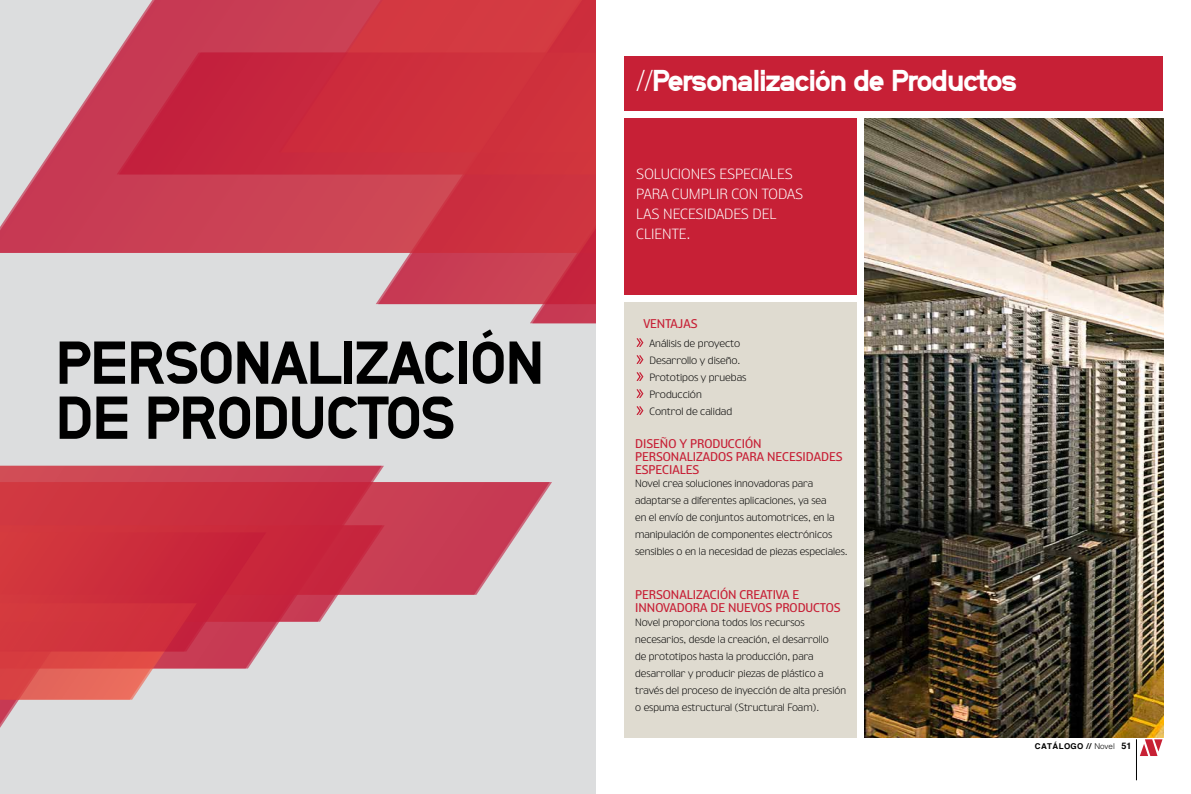
<style>
.page{position:relative;width:1191px;height:794px;background:#fff}
.page>*{position:absolute;margin:0;border:0;box-sizing:border-box;transform-origin:0 0}
.t1{font:60px/55px "Neubau Grotesk Schwer";letter-spacing:-.03em;color:#000}
.t2{font:30px "Neubau Grotesk Schwer";letter-spacing:-.05em;color:#fff}
.t3{font:300 14px/20px "Truth FB";color:#fff}
.t4{font:12px/13px "Truth FB";color:#c72036}
.t5{font:300 10px/17px "Truth FB";color:#000}
.t6{font:700 8px "Helvetica";letter-spacing:.05em;color:#000}
.s1{font-family:"Neubau Grotesk Mager"}
.s2{font-weight:300}
.s3{font-size:9px}
</style>
<div class="page">
<hr style="left:1136px;top:739px;width:1px;height:41px;background:#000">
<svg style="left:1140px;top:739px;width:23px;height:17px"></svg>
<div style="left:0;top:0;width:595px;height:794px;background:#dcddde"></div>
<svg style="left:378px;top:253px;width:152px;height:51px;background:#ca4e62"></svg>
<svg style="left:0;top:0;width:595px;height:253px"></svg>
<svg style="left:119px;top:53px;width:476px;height:121px;background:#ca2d3f"></svg>
<svg style="left:530px;top:204px;width:65px;height:119px;background:#ca3648"></svg>
<svg style="left:0;top:466px;width:384px;height:16px;background:#cb4556"></svg>
<svg style="left:0;top:482px;width:552px;height:113px;background:#cb495b"></svg>
<svg style="left:0;top:525px;width:385px;height:203px"></svg>
<img style="left:864px;top:119px;width:299px;height:618px">
<div style="left:624px;top:57px;width:539px;height:54px;background:#c72036"></div>
<div style="left:624px;top:119px;width:232px;height:176px;background:#c72036"></div>
<div style="left:624px;top:302px;width:232px;height:435px;background:#dfdbd0"></div>
<svg style="left:637px;top:339px;width:7px;height:7px"></svg>
<svg style="left:637px;top:356px;width:7px;height:7px"></svg>
<svg style="left:637px;top:373px;width:7px;height:7px"></svg>
<svg style="left:637px;top:390px;width:7px;height:7px"></svg>
<svg style="left:636px;top:407px;width:8px;height:7px"></svg>
<h1 class="t1" style="left:55px;top:334px;width:491px">PERSONALIZACIÓN<br>DE PRODUCTOS</h1>
<h2 class="t2" style="left:636px;top:63px;width:382px"><span class="s1">//</span>Personalización de Productos</h2>
<h3 class="t3" style="left:636px;top:163px;width:168px">SOLUCIONES ESPECIALES<br>PARA CUMPLIR CON TODAS<br>LAS NECESIDADES DEL<br>CLIENTE.</h3>
<p class="t4" style="left:643px;top:317px;width:56px">VENTAJAS</p>
<p class="t5" style="left:649px;top:334px;width:98px">Análisis de proyecto<br>Desarrollo y diseño.<br>Prototipos y pruebas<br>Producción<br>Control de calidad</p>
<p class="t4" style="left:635px;top:437px;width:209px">DISEÑO Y PRODUCCIÓN<br>PERSONALIZADOS PARA NECESIDADES<br>ESPECIALES</p>
<p class="t5" style="left:635px;top:475px;width:214px">Novel crea soluciones innovadoras para adaptarse a diferentes aplicaciones, ya sea<br>en el envío de conjuntos automotrices, en la manipulación de componentes electrónicos sensibles o en la necesidad de piezas especiales.</p>
<p class="t4" style="left:635px;top:588px;width:207px">PERSONALIZACIÓN CREATIVA E<br>INNOVADORA DE NUEVOS PRODUCTOS</p>
<p class="t5" style="left:635px;top:613px;width:212px">Novel proporciona todos los recursos necesarios, desde la creación, el desarrollo<br>de prototipos hasta la producción, para desarrollar y producir piezas de plástico a través del proceso de inyección de alta presión o espuma estructural (Structural Foam).</p>
<p class="t6" style="left:1035px;top:741px;width:98px">CATÁLOGO // <span class="s2">Novel</span> <span class="s3">51</span></p>
</div>
